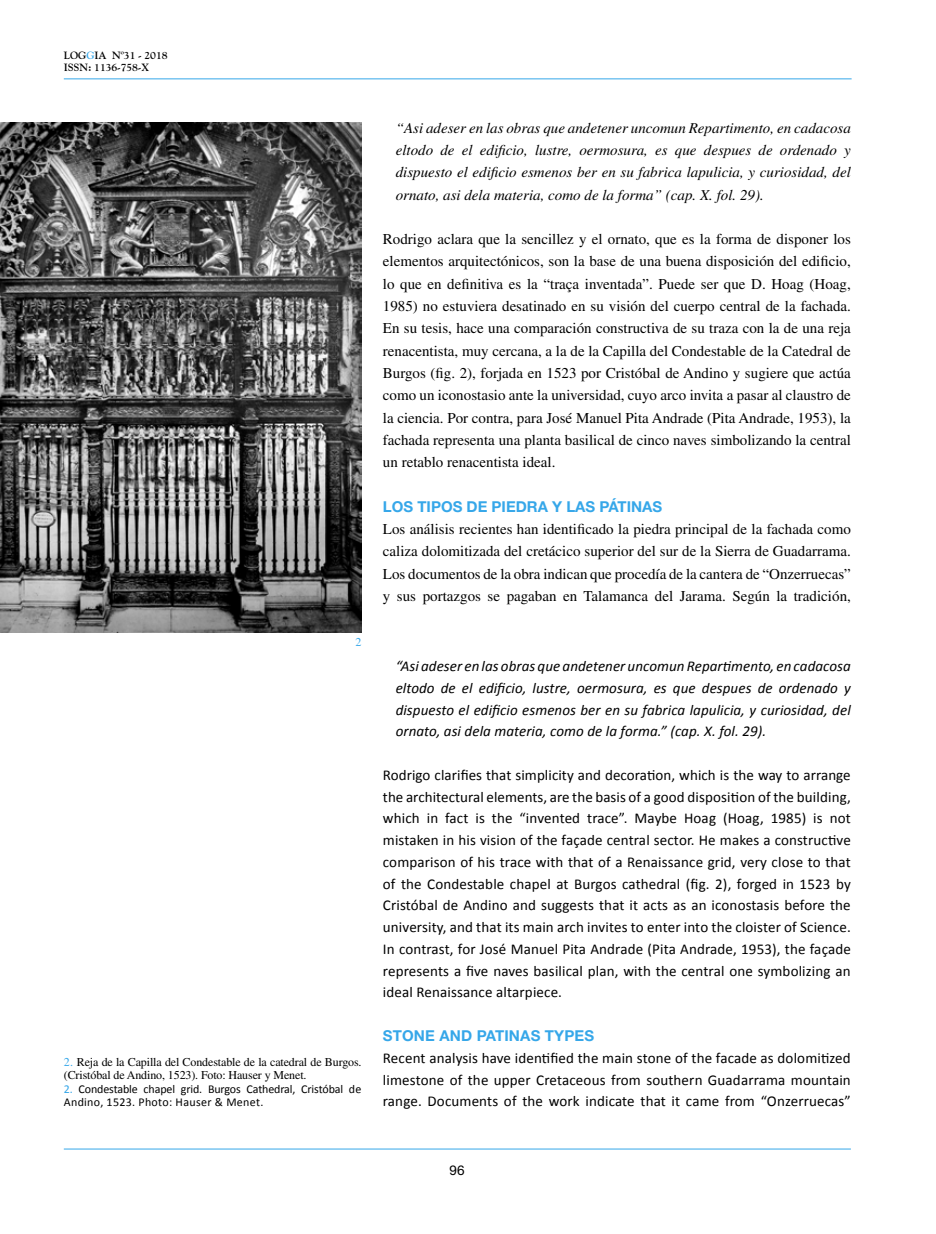
<style>
.page{position:relative;width:936px;height:1234px;background:#fff}
.page>*{position:absolute;margin:0;border:0;box-sizing:border-box;transform-origin:0 0}
.t1{font:15px/22.4px "Times LT Std";color:#000;text-align:justify}
.t2{font:15px/21.8px "Calibri";letter-spacing:.01em;color:#000;text-align:justify}
.t3{font:italic 15px/21.8px "Calibri";letter-spacing:.005em;color:#000;text-align:justify}
.t4{font:italic 15px/22.4px "Times LT Std";color:#000;text-align:justify}
.t5{font:700 15px "Helvetica Neue LT Std";color:#36a7e9}
.t6{font:13.5px "Helvetica Neue LT Std";color:#000}
.t7{font:12px/13.5px "Times LT Std";letter-spacing:-.01em;color:#000}
.t8{font:12px/13.5px "Calibri";letter-spacing:-.01em;color:#000}
.t9{font:12px "Times LT Std";color:#36a7e9}
.t10{font:700 10.5px/12.6px "Goudy Std";letter-spacing:-.01em;color:#000}
.s1{color:#36a7e9}
</style>
<div class="page">
<hr style="left:64px;top:79px;width:787px;height:1px;background:#36a7e9">
<hr style="left:64px;top:1148px;width:786px;height:1px;background:#36a7e9">
<img style="left:0;top:122px;width:361px;height:510px">
<p class="t10" style="left:64px;top:49px;width:105px">LOG<span class="s1">G</span>IA Nº31 - 2018<br>ISSN: 1136-758-X</p>
<p class="t9" style="left:355px;top:634px;width:7px">2</p>
<p class="t7" style="left:64px;top:1054px;width:299px"><span class="s1">2.</span> Reja de la Capilla del Condestable de la catedral de Burgos. (Cristóbal de Andino, 1523). Foto: Hauser y Menet.</p>
<p class="t8" style="left:64px;top:1081px;width:299px"><span class="s1">2.</span> Condestable chapel grid. Burgos Cathedral, Cristóbal de<br>Andino, 1523. Photo: Hauser &amp; Menet.</p>
<p class="t4" style="left:395px;top:116px;width:456px">“Asi adeser en las obras que andetener uncomun Repartimento, en cadacosa eltodo de el edificio, lustre, oermosura, es que despues de ordenado y dispuesto el edificio esmenos ber en su fabrica lapulicia, y curiosidad, del ornato, asi dela materia, como de la forma” (cap. X. fol. 29).</p>
<p class="t1" style="left:383px;top:228px;width:469px">Rodrigo aclara que la sencillez y el ornato, que es la forma de disponer los elementos arquitectónicos, son la base de una buena disposición del edificio, lo que en definitiva es la “traça inventada”. Puede ser que D. Hoag (Hoag, 1985) no estuviera desatinado en su visión del cuerpo central de la fachada.<br>En su tesis, hace una comparación constructiva de su traza con la de una reja renacentista, muy cercana, a la de la Capilla del Condestable de la Catedral de Burgos (fig. 2), forjada en 1523 por Cristóbal de Andino y sugiere que actúa como un iconostasio ante la universidad, cuyo arco invita a pasar al claustro de la ciencia. Por contra, para José Manuel Pita Andrade (Pita Andrade, 1953), la fachada representa una planta basilical de cinco naves simbolizando la central un retablo renacentista ideal.</p>
<p class="t5" style="left:383px;top:497px;width:281px">LOS TIPOS DE PIEDRA Y LAS PÁTINAS</p>
<p class="t1" style="left:383px;top:517px;width:469px">Los análisis recientes han identificado la piedra principal de la fachada como caliza dolomitizada del cretácico superior del sur de la Sierra de Guadarrama.<br>Los documentos de la obra indican que procedía de la cantera de “Onzerruecas” y sus portazgos se pagaban en Talamanca del Jarama. Según la tradición,</p>
<p class="t3" style="left:395px;top:654px;width:456px">“Asi adeser en las obras que andetener uncomun Repartimento, en cadacosa eltodo de el edificio, lustre, oermosura, es que despues de ordenado y dispuesto el edificio esmenos ber en su fabrica lapulicia, y curiosidad, del ornato, asi dela materia, como de la forma.” (cap. X. fol. 29).</p>
<p class="t2" style="left:383px;top:763px;width:469px">Rodrigo clarifies that simplicity and decoration, which is the way to arrange the architectural elements, are the basis of a good disposition of the building, which in fact is the “invented trace”. Maybe Hoag (Hoag, 1985) is not mistaken in his vision of the façade central sector. He makes a constructive comparison of his trace with that of a Renaissance grid, very close to that of the Condestable chapel at Burgos cathedral (fig. 2), forged in 1523 by Cristóbal de Andino and suggests that it acts as an iconostasis before the university, and that its main arch invites to enter into the cloister of Science.<br>In contrast, for José Manuel Pita Andrade (Pita Andrade, 1953), the façade represents a five naves basilical plan, with the central one symbolizing an ideal Renaissance altarpiece.</p>
<p class="t5" style="left:383px;top:1026px;width:213px">STONE AND PATINAS TYPES</p>
<p class="t2" style="left:383px;top:1046px;width:469px">Recent analysis have identified the main stone of the facade as dolomitized limestone of the upper Cretaceous from southern Guadarrama mountain range. Documents of the work indicate that it came from “Onzerruecas”</p>
<p class="t6" style="left:449px;top:1161px;width:17px">96</p>
</div>
